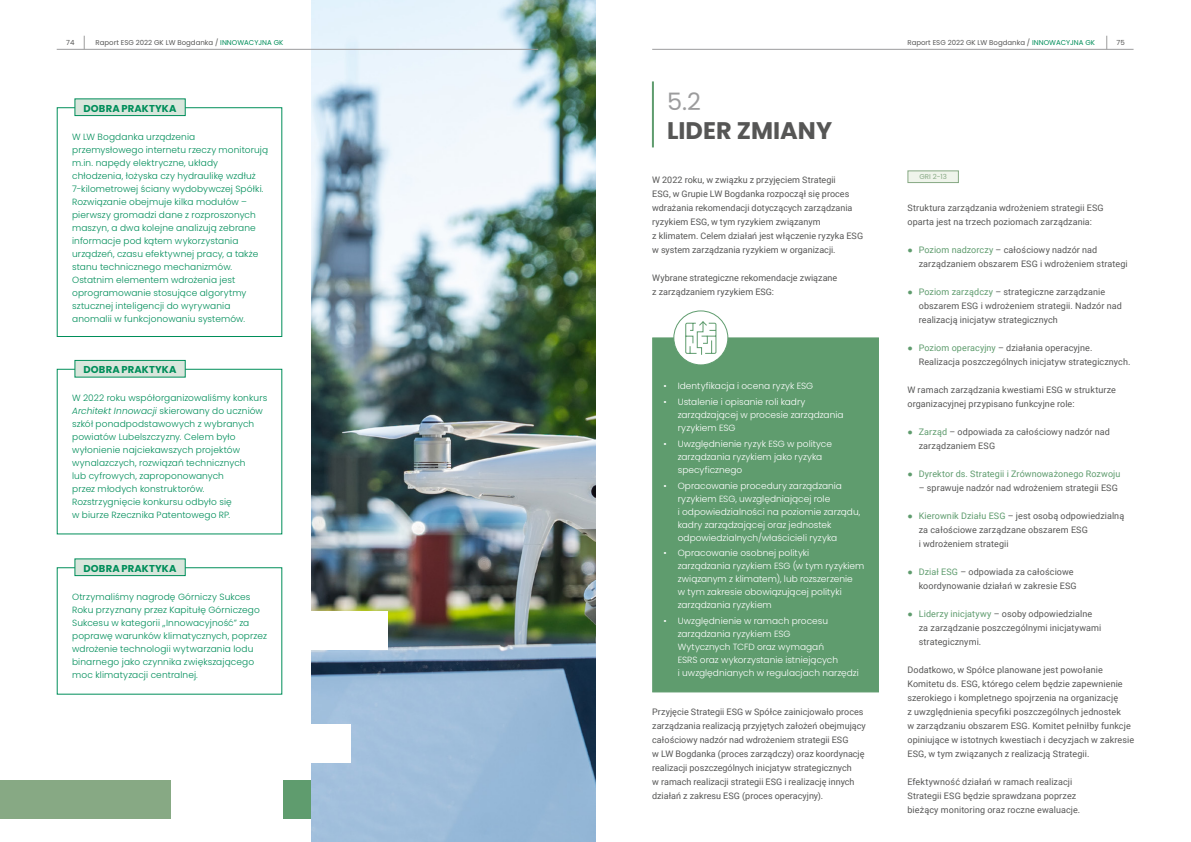
<style>
.page{position:relative;width:1191px;height:842px;background:#fff}
.page>*{position:absolute;margin:0;border:0;box-sizing:border-box;transform-origin:0 0}
.t1{font:700 24px "Poppins";color:#565655}
.t2{font:24px "Poppins";color:#9c9c9d}
.t3{font:700 10px "Poppins";letter-spacing:.015em;color:#008e5a}
.t4{font:9px/14px "Roboto";letter-spacing:.01em;color:#565655}
.t5{font:300 9px/13px "Poppins";letter-spacing:.01em;color:#008e5a}
.t6{font:300 9px/13px "Poppins";color:#fff}
.t7{font:9px "Roboto";letter-spacing:.01em;color:#5f9c6e}
.t8{font:7px "Poppins";color:#565655}
.t9{font:7px "Poppins";color:#87a984}
.s1{color:#008e5a}
.s2{font-style:italic}
.s3{font-family:"Arial";color:#5f9c6e}
.s4{color:#5f9c6e}
.s5{font-family:"Arial"}
</style>
<div class="page">
<div style="left:57px;top:107px;width:225px;height:230px;border:1px solid #008e5a"></div>
<div style="left:74px;top:98px;width:112px;height:18px;background:#d9e6dc;border:1px solid #008e5a"></div>
<div style="left:74px;top:360px;width:112px;height:18px;background:#d9e6dc;border:1px solid #008e5a"></div>
<div style="left:74px;top:558px;width:112px;height:18px;background:#d9e6dc;border:1px solid #008e5a"></div>
<div style="left:283px;top:780px;width:180px;height:39px;background:#5f9c6e"></div>
<div style="left:0;top:780px;width:170px;height:39px;background:#87a984"></div>
<img style="left:312px;top:0;width:283px;height:842px">
<div style="left:283px;top:724px;width:67px;height:38px;background:#fff"></div>
<div style="left:283px;top:611px;width:105px;height:38px;background:#fff"></div>
<hr style="left:652px;top:81px;width:2px;height:66px;background:#5f9c6e">
<div style="left:907px;top:170px;width:52px;height:13px;background:#eff4eb;border:1px solid #87a984"></div>
<div style="left:652px;top:337px;width:227px;height:355px;background:#5f9c6e;border:1px solid #5f9c6e"></div>
<div style="left:674px;top:311px;width:54px;height:54px;background:#fff;border-radius:50%"></div>
<div style="left:673px;top:310px;width:55px;height:55px;border:1px solid #5f9c6e;border-radius:50%"></div>
<svg style="left:685px;top:321px;width:32px;height:34px"></svg>
<hr style="left:57px;top:49px;width:481px;height:1px;background:#9c9c9d">
<hr style="left:652px;top:49px;width:481px;height:1px;background:#9c9c9d">
<svg style="left:84px;top:36px;width:1px;height:13px"></svg>
<svg style="left:1106px;top:36px;width:1px;height:13px"></svg>
<p class="t8" style="left:66px;top:39px;width:10px">74</p>
<p class="t8" style="left:96px;top:39px;width:189px">Raport ESG 2022 GK LW Bogdanka / <span class="s1">INNOWACYJNA GK</span></p>
<p class="t8" style="left:907px;top:39px;width:189px">Raport ESG 2022 GK LW Bogdanka / <span class="s1">INNOWACYJNA GK</span></p>
<p class="t8" style="left:1116px;top:39px;width:10px">75</p>
<p class="t3" style="left:84px;top:102px;width:94px">DOBRA PRAKTYKA</p>
<p class="t5" style="left:72px;top:130px;width:197px">W LW Bogdanka urządzenia przemysłowego internetu rzeczy monitorują m.in. napędy elektryczne, układy chłodzenia, łożyska czy hydraulikę wzdłuż 7-kilometrowej ściany wydobywczej Spółki.<br>Rozwiązanie obejmuje kilka modułów – pierwszy gromadzi dane z rozproszonych maszyn, a dwa kolejne analizują zebrane informacje pod kątem wykorzystania urządzeń, czasu efektywnej pracy, a także stanu technicznego mechanizmów.<br>Ostatnim elementem wdrożenia jest oprogramowanie stosujące algorytmy sztucznej inteligencji do wyrywania anomalii w funkcjonowaniu systemów.</p>
<p class="t3" style="left:84px;top:364px;width:94px">DOBRA PRAKTYKA</p>
<p class="t5" style="left:72px;top:392px;width:197px">W 2022 roku współorganizowaliśmy konkurs <span class="s2">Architekt Innowacji</span> skierowany do uczniów szkół ponadpodstawowych z wybranych powiatów Lubelszczyzny. Celem było wyłonienie najciekawszych projektów wynalazczych, rozwiązań technicznych<br>lub cyfrowych, zaproponowanych<br>przez młodych konstruktorów.<br>Rozstrzygnięcie konkursu odbyło się<br>w biurze Rzecznika Patentowego RP.</p>
<p class="t3" style="left:84px;top:562px;width:94px">DOBRA PRAKTYKA</p>
<p class="t5" style="left:72px;top:590px;width:196px">Otrzymaliśmy nagrodę Górniczy Sukces Roku przyznany przez Kapitułę Górniczego Sukcesu w kategorii „Innowacyjność” za poprawę warunków klimatycznych, poprzez wdrożenie technologii wytwarzania lodu binarnego jako czynnika zwiększającego moc klimatyzacji centralnej.</p>
<h1 class="t2" style="left:667px;top:88px;width:35px">5.2</h1>
<h1 class="t1" style="left:667px;top:117px;width:166px">LIDER ZMIANY</h1>
<p class="t4" style="left:652px;top:173px;width:212px">W 2022 roku, w związku z przyjęciem Strategii<br>ESG, w Grupie LW Bogdanka rozpoczął się proces wdrażania rekomendacji dotyczących zarządzania ryzykiem ESG, w tym ryzykiem związanym<br>z klimatem. Celem działań jest włączenie ryzyka ESG w system zarządzania ryzykiem w organizacji.</p>
<p class="t4" style="left:652px;top:271px;width:187px">Wybrane strategiczne rekomendacje związane z zarządzaniem ryzykiem ESG:</p>
<p class="t6" style="left:663px;top:379px;width:151px">• Identyfikacja i ocena ryzyk ESG</p>
<p class="t6" style="left:677px;top:395px;width:167px;text-indent:-14px">• Ustalenie i opisanie roli kadry zarządzającej w procesie zarządzania ryzykiem ESG</p>
<p class="t6" style="left:677px;top:437px;width:156px;text-indent:-14px">• Uwzględnienie ryzyk ESG w polityce zarządzania ryzykiem jako ryzyka specyficznego</p>
<p class="t6" style="left:677px;top:479px;width:184px;text-indent:-14px">• Opracowanie procedury zarządzania ryzykiem ESG, uwzględniającej role<br>i odpowiedzialności na poziomie zarządu, kadry zarządzającej oraz jednostek odpowiedzialnych/właścicieli ryzyka</p>
<p class="t6" style="left:677px;top:547px;width:188px;text-indent:-14px">• Opracowanie osobnej polityki zarządzania ryzykiem ESG (w tym ryzykiem związanym z klimatem), lub rozszerzenie<br>w tym zakresie obowiązującej polityki zarządzania ryzykiem</p>
<p class="t6" style="left:677px;top:615px;width:183px;text-indent:-14px">• Uwzględnienie w ramach procesu zarządzania ryzykiem ESG<br>Wytycznych TCFD oraz wymagań<br>ESRS oraz wykorzystanie istniejących<br>i uwzględnianych w regulacjach narzędzi</p>
<p class="t4" style="left:652px;top:705px;width:215px">Przyjęcie Strategii ESG w Spółce zainicjowało proces zarządzania realizacją przyjętych założeń obejmujący całościowy nadzór nad wdrożeniem strategii ESG<br>w LW Bogdanka (proces zarządczy) oraz koordynację realizacji poszczególnych inicjatyw strategicznych<br>w ramach realizacji strategii ESG i realizację innych działań z zakresu ESG (proces operacyjny).</p>
<p class="t9" style="left:919px;top:172px;width:29px">GRI 2-13</p>
<p class="t4" style="left:907px;top:201px;width:198px">Struktura zarządzania wdrożeniem strategii ESG oparta jest na trzech poziomach zarządzania:</p>
<p class="t4" style="left:918px;top:243px;width:210px;text-indent:-11px"><span class="s3">●</span> <span class="s4">Poziom nadzorczy</span> – całościowy nadzór nad zarządzaniem obszarem ESG i wdrożeniem strategi</p>
<p class="t4" style="left:918px;top:285px;width:204px;text-indent:-11px"><span class="s3">●</span> <span class="s4">Poziom zarządczy</span> – strategiczne zarządzanie obszarem ESG i wdrożeniem strategii. Nadzór nad realizacją inicjatyw strategicznych</p>
<p class="t4" style="left:918px;top:341px;width:213px;text-indent:-11px"><span class="s3">●</span> <span class="s4">Poziom operacyjny</span> – działania operacyjne.<br>Realizacja poszczególnych inicjatyw strategicznych.</p>
<p class="t4" style="left:907px;top:383px;width:210px">W ramach zarządzania kwestiami ESG w strukturze organizacyjnej przypisano funkcyjne role:</p>
<p class="t4" style="left:918px;top:425px;width:193px;text-indent:-11px"><span class="s3">●</span> <span class="s4">Zarząd</span> – odpowiada za całościowy nadzór nad zarządzaniem ESG</p>
<p class="t7" style="left:907px;top:468px;width:214px"><span class="s5">●</span> Dyrektor ds. Strategii i Zrównoważonego Rozwoju</p>
<p class="t4" style="left:918px;top:481px;width:201px">– sprawuje nadzór nad wdrożeniem strategii ESG</p>
<p class="t4" style="left:918px;top:509px;width:207px;text-indent:-11px"><span class="s3">●</span> <span class="s4">Kierownik Działu ESG</span> – jest osobą odpowiedzialną za całościowe zarządzane obszarem ESG<br>i wdrożeniem strategii</p>
<p class="t4" style="left:918px;top:565px;width:159px;text-indent:-11px"><span class="s3">●</span> <span class="s4">Dział ESG</span> – odpowiada za całościowe koordynowanie działań w zakresie ESG</p>
<p class="t4" style="left:918px;top:607px;width:184px;text-indent:-11px"><span class="s3">●</span> <span class="s4">Liderzy inicjatywy</span> – osoby odpowiedzialne za zarządzanie poszczególnymi inicjatywami strategicznymi.</p>
<p class="t4" style="left:907px;top:663px;width:228px">Dodatkowo, w Spółce planowane jest powołanie Komitetu ds. ESG, którego celem będzie zapewnienie szerokiego i kompletnego spojrzenia na organizację<br>z uwzględnienia specyfiki poszczególnych jednostek<br>w zarządzaniu obszarem ESG. Komitet pełniłby funkcje opiniujące w istotnych kwestiach i decyzjach w zakresie ESG, w tym związanych z realizacją Strategii.</p>
<p class="t4" style="left:907px;top:775px;width:174px">Efektywność działań w ramach realizacji<br>Strategii ESG będzie sprawdzana poprzez bieżący monitoring oraz roczne ewaluacje.</p>
</div>
